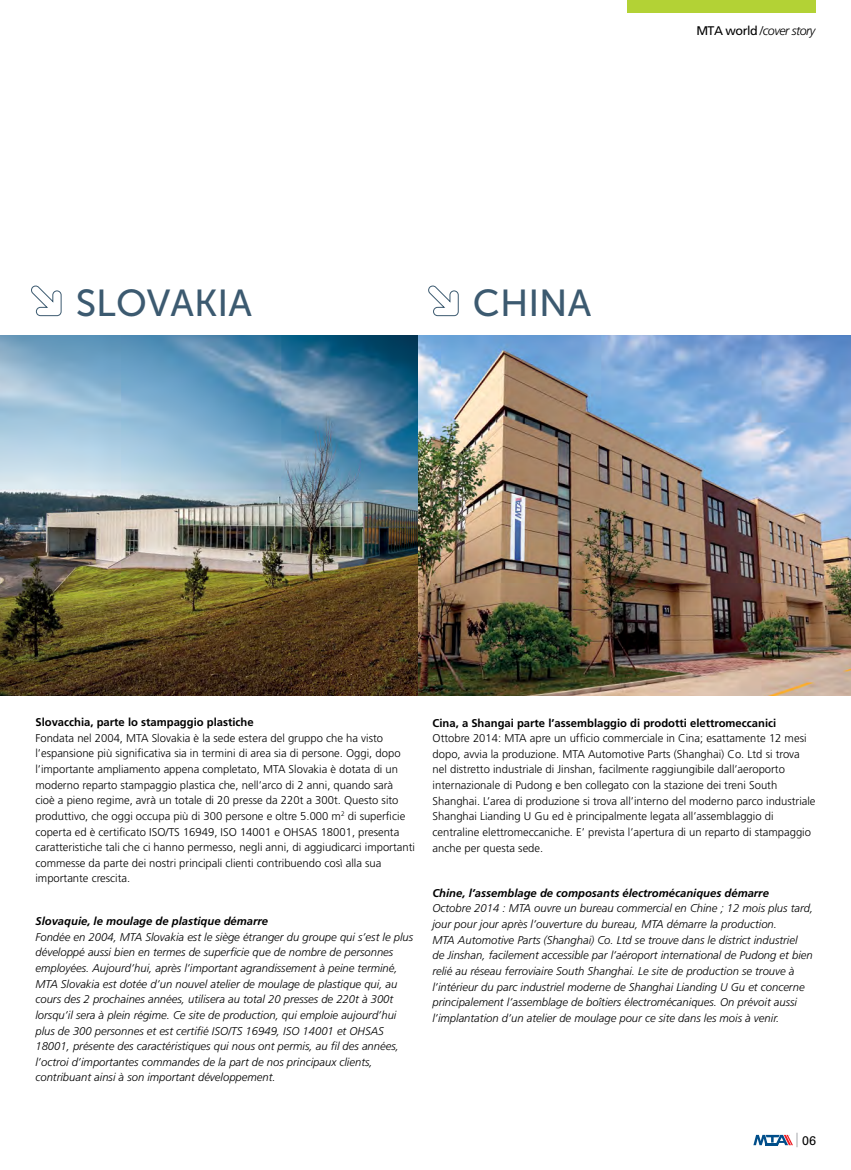
<style>
.page{position:relative;width:851px;height:1170px;background:#fff}
.page>*{position:absolute;margin:0;border:0;box-sizing:border-box;transform-origin:0 0}
.t1{font:37.5px "Museo JH Sans 500";color:#3c5a70}
.t2{font:italic 300 12.5px "Frutiger";letter-spacing:-.04em;color:#000}
.t3{font:12.5px "Univers LT Std";color:#000}
.t4{font:italic 300 11.25px/15.6px "Frutiger";color:#000}
.t5{font:300 11.25px/15.6px "Frutiger";color:#000}
.t6{font:700 11.25px "Frutiger";color:#000}
.t7{font:italic 700 11.25px "Frutiger";color:#000}
.s1{font-weight:400;font-style:normal}
</style>
<div class="page">
<div style="left:626px;top:0;width:189px;height:13px;background:#b3d235"></div>
<svg style="left:31px;top:285px;width:31px;height:31px"></svg>
<svg style="left:428px;top:285px;width:31px;height:31px"></svg>
<img style="left:0;top:335px;width:850px;height:360px">
<svg style="left:753px;top:1132px;width:44px;height:15px"></svg>
<h1 class="t1" style="left:76px;top:283px;width:178px">SLOVAKIA</h1>
<h1 class="t1" style="left:473px;top:283px;width:120px">CHINA</h1>
<p class="t2" style="left:696px;top:24px;width:121px"><span class="s1">MTA world</span> /cover story</p>
<p class="t6" style="left:35px;top:715px;width:220px">Slovacchia, parte lo stampaggio plastiche</p>
<p class="t5" style="left:35px;top:730px;width:381px">Fondata nel 2004, MTA Slovakia è la sede estera del gruppo che ha visto l’espansione più significativa sia in termini di area sia di persone. Oggi, dopo l’importante ampliamento appena completato, MTA Slovakia è dotata di un moderno reparto stampaggio plastica che, nell’arco di 2 anni, quando sarà cioè a pieno regime, avrà un totale di 20 presse da 220t a 300t. Questo sito produttivo, che oggi occupa più di 300 persone e oltre 5.000 m<sup>2</sup> di superficie coperta ed è certificato ISO/TS 16949, ISO 14001 e OHSAS 18001, presenta caratteristiche tali che ci hanno permesso, negli anni, di aggiudicarci importanti commesse da parte dei nostri principali clienti contribuendo così alla sua importante crescita.</p>
<p class="t7" style="left:35px;top:914px;width:234px">Slovaquie, le moulage de plastique démarre</p>
<p class="t4" style="left:35px;top:928px;width:379px">Fondée en 2004, MTA Slovakia est le siège étranger du groupe qui s’est le plus développé aussi bien en termes de superficie que de nombre de personnes employées. Aujourd’hui, après l’important agrandissement à peine terminé, MTA Slovakia est dotée d’un nouvel atelier de moulage de plastique qui, au cours des 2 prochaines années, utilisera au total 20 presses de 220t à 300t lorsqu’il sera à plein régime. Ce site de production, qui emploie aujourd’hui plus de 300 personnes et est certifié ISO/TS 16949, ISO 14001 et OHSAS 18001, présente des caractéristiques qui nous ont permis, au fil des années, l’octroi d’importantes commandes de la part de nos principaux clients, contribuant ainsi à son important développement.</p>
<p class="t6" style="left:432px;top:716px;width:345px">Cina, a Shangai parte l’assemblaggio di prodotti elettromeccanici</p>
<p class="t5" style="left:432px;top:730px;width:384px">Ottobre 2014: MTA apre un ufficio commerciale in Cina; esattamente 12 mesi dopo, avvia la produzione. MTA Automotive Parts (Shanghai) Co. Ltd si trova nel distretto industriale di Jinshan, facilmente raggiungibile dall’aeroporto internazionale di Pudong e ben collegato con la stazione dei treni South Shanghai. L’area di produzione si trova all’interno del moderno parco industriale Shanghai Lianding U Gu ed è principalmente legata all’assemblaggio di centraline elettromeccaniche. E’ prevista l’apertura di un reparto di stampaggio anche per questa sede.</p>
<p class="t7" style="left:432px;top:886px;width:338px">Chine, l’assemblage de composants électromécaniques démarre</p>
<p class="t4" style="left:432px;top:900px;width:382px">Octobre 2014 : MTA ouvre un bureau commercial en Chine ; 12 mois plus tard, jour pour jour après l’ouverture du bureau, MTA démarre la production.<br>MTA Automotive Parts (Shanghai) Co. Ltd se trouve dans le district industriel<br>de Jinshan, facilement accessible par l’aéroport international de Pudong et bien relié au réseau ferroviaire South Shanghai. Le site de production se trouve à l’intérieur du parc industriel moderne de Shanghai Lianding U Gu et concerne principalement l’assemblage de boîtiers électromécaniques. On prévoit aussi l’implantation d’un atelier de moulage pour ce site dans les mois à venir.</p>
<p class="t3" style="left:802px;top:1132px;width:15px">06</p>
</div>
